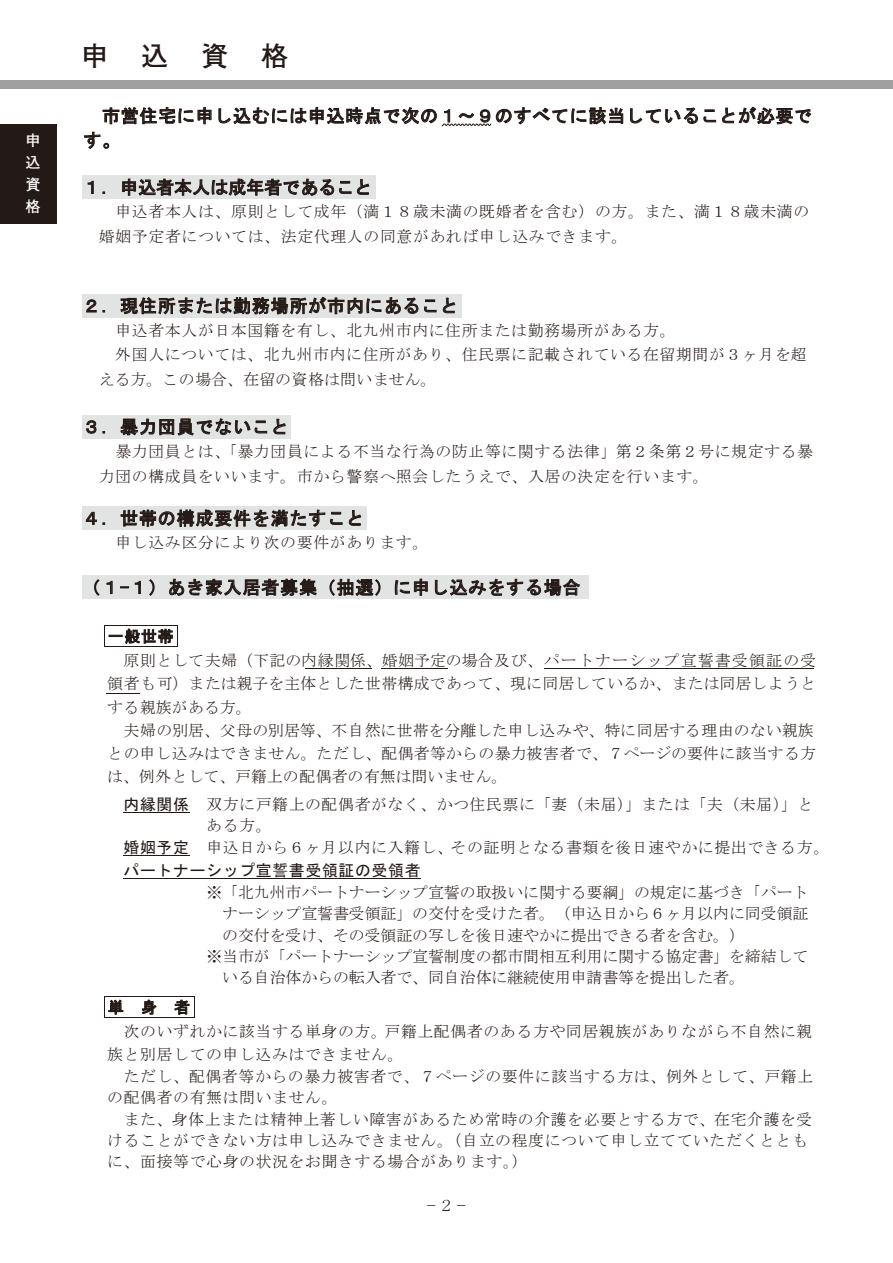
<style>
.page{position:relative;width:893px;height:1263px;background:#fff}
.page>*{position:absolute;margin:0;border:0;box-sizing:border-box;transform-origin:0 0}
.t1{font:700 27px "Futo Go B101 Pr 6";color:#231916}
.t2{font:18px/24.5px "MS Gothic";letter-spacing:.04em;color:#231916}
.t3{font:18px "MS Gothic";color:#231916}
.t4{font:15.9px/21.5px "MS Mincho";letter-spacing:.045em;color:#231916}
.t5{font:15.9px/21.3px "MS Mincho";color:#231916}
.t6{font:15.9px "MS Gothic";letter-spacing:.045em;color:#231916}
.t7{font:700 15px/22px "Futo Go B101 Pr 6";color:#fff;text-align:justify}
.t8{font:300 15px "Ryumin Pr 6";color:#231916}
.s1{font-family:"MS Gothic"}
</style>
<div class="page">
<div style="left:0;top:81px;width:893px;height:8px;background:#a0a0a1"></div>
<div style="left:82px;top:294px;width:379px;height:23px;background:#e2e3e3"></div>
<svg style="left:86px;top:299px;width:11px;height:14px"></svg>
<svg style="left:120px;top:297px;width:298px;height:21px"></svg>
<svg style="left:424px;top:299px;width:13px;height:13px"></svg>
<svg style="left:443px;top:298px;width:12px;height:20px"></svg>
<div style="left:82px;top:175px;width:294px;height:24px;background:#e2e3e3"></div>
<svg style="left:88px;top:181px;width:6px;height:13px"></svg>
<svg style="left:122px;top:178px;width:247px;height:18px"></svg>
<div style="left:82px;top:415px;width:209px;height:23px;background:#e2e3e3"></div>
<svg style="left:86px;top:420px;width:10px;height:14px"></svg>
<svg style="left:120px;top:418px;width:147px;height:18px"></svg>
<svg style="left:273px;top:419px;width:13px;height:20px"></svg>
<div style="left:82px;top:506px;width:285px;height:24px;background:#e2e3e3"></div>
<svg style="left:86px;top:512px;width:11px;height:13px"></svg>
<svg style="left:121px;top:509px;width:222px;height:18px"></svg>
<svg style="left:349px;top:510px;width:12px;height:16px"></svg>
<div style="left:82px;top:575px;width:507px;height:24px;background:#e2e3e3"></div>
<svg style="left:94px;top:579px;width:6px;height:17px"></svg>
<svg style="left:106px;top:581px;width:7px;height:13px"></svg>
<svg style="left:120px;top:586px;width:9px;height:2px"></svg>
<svg style="left:135px;top:581px;width:6px;height:13px"></svg>
<svg style="left:149px;top:579px;width:6px;height:17px"></svg>
<svg style="left:169px;top:578px;width:148px;height:19px"></svg>
<svg style="left:330px;top:579px;width:51px;height:17px"></svg>
<svg style="left:395px;top:579px;width:33px;height:17px"></svg>
<svg style="left:435px;top:579px;width:145px;height:17px"></svg>
<svg style="left:104px;top:625px;width:74px;height:22px"></svg>
<hr style="left:305px;top:668px;width:66px;height:1px;background:#231916">
<hr style="left:382px;top:668px;width:66px;height:1px;background:#231916">
<hr style="left:106px;top:693px;width:33px;height:1px;background:#231916">
<hr style="left:544px;top:668px;width:270px;height:1px;background:#231916">
<hr style="left:124px;top:812px;width:66px;height:1px;background:#231916">
<hr style="left:124px;top:855px;width:66px;height:1px;background:#231916">
<hr style="left:124px;top:878px;width:297px;height:1px;background:#231916">
<svg style="left:142px;top:999px;width:14px;height:16px"></svg>
<hr style="left:105px;top:996px;width:89px;height:1px;background:#231916">
<svg style="left:104px;top:996px;width:19px;height:22px"></svg>
<hr style="left:105px;top:1017px;width:89px;height:1px;background:#231916">
<svg style="left:174px;top:996px;width:21px;height:22px"></svg>
<div style="left:0;top:124px;width:57px;height:100px;background:#231916"></div>
<svg style="left:103px;top:107px;width:109px;height:17px"></svg>
<svg style="left:630px;top:107px;width:86px;height:17px"></svg>
<svg style="left:722px;top:107px;width:89px;height:18px"></svg>
<svg style="left:84px;top:132px;width:25px;height:17px"></svg>
<svg style="left:218px;top:107px;width:405px;height:19px"></svg>
<p class="t7" style="left:25px;top:129px;width:16px">申込資格</p>
<h1 class="t1" style="left:81px;top:34px;width:208px">申　込　資　格</h1>
<p class="t2" style="left:83px;top:104px;width:730px">　市営住宅に申し込むには申込時点で次の１〜９のすべてに該当していることが必要です。</p>
<p class="t3" style="left:82px;top:178px;width:291px">１．申込者本人は成年者であること</p>
<p class="t4" style="left:99px;top:199px;width:712px;line-height:24.5px;text-indent:17px">申込者本人は、原則として成年（満１８歳未満の既婚者を含む）の方。また、満１８歳未満の婚姻予定者については、法定代理人の同意があれば申し込みできます。</p>
<p class="t2" style="left:82px;top:293px;width:377px">２．現住所または勤務場所が市内にあること</p>
<p class="t4" style="left:115px;top:320px;width:562px">申込者本人が日本国籍を有し、北九州市内に住所または勤務場所がある方。</p>
<p class="t4" style="left:115px;top:344px;width:693px">外国人については、北九州市内に住所があり、住民票に記載されている在留期間が３ヶ月を超</p>
<p class="t5" style="left:99px;top:368px;width:339px">える方。この場合、在留の資格は問いません。</p>
<p class="t2" style="left:82px;top:415px;width:208px">３．暴力団員でないこと</p>
<p class="t4" style="left:99px;top:439px;width:716px;line-height:24.5px;text-indent:17px">暴力団員とは、「暴力団員による不当な行為の防止等に関する法律」第２条第２号に規定する暴力団の構成員をいいます。市から警察へ照会したうえで、入居の決定を行います。</p>
<p class="t2" style="left:82px;top:506px;width:283px">４．世帯の構成要件を満たすこと</p>
<p class="t4" style="left:115px;top:532px;width:314px">申し込み区分により次の要件があります。</p>
<p class="t2" style="left:82px;top:575px;width:500px">（１-１）あき家入居者募集（抽選）に申し込みをする場合</p>
<p class="t6" style="left:108px;top:628px;width:67px">一般世帯</p>
<p class="t4" style="left:107px;top:649px;width:711px;line-height:23px;text-align:right">原則として夫婦（下記の内縁関係、婚姻予定の場合及び、パートナーシップ宣誓書受領証の受領者も可）または親子を主体とした世帯構成であって、現に同居しているか、または同居しようと</p>
<p class="t5" style="left:107px;top:719px;width:710px;line-height:23px;text-indent:16px">夫婦の別居、父母の別居等、不自然に世帯を分離した申し込みや、特に同居する理由のない親族との申し込みはできません。ただし、配偶者等からの暴力被害者で、７ページの要件に該当する方は、例外として、戸籍上の配偶者の有無は問いません。</p>
<p class="t4" style="left:124px;top:793px;width:691px"><span class="s1">内縁関係</span> 双方に戸籍上の配偶者がなく、かつ住民票に「妻（未届）」または「夫（未届）」と</p>
<p class="t4" style="left:206px;top:815px;width:67px">ある方。</p>
<p class="t4" style="left:124px;top:836px;width:707px"><span class="s1">婚姻予定</span> 申込日から６ヶ月以内に入籍し、その証明となる書類を後日速やかに提出できる方。</p>
<p class="t6" style="left:124px;top:862px;width:298px">パートナーシップ宣誓書受領証の受領者</p>
<p class="t5" style="left:206px;top:882px;width:603px">※「北九州市パートナーシップ宣誓の取扱いに関する要綱」の規定に基づき「パート　ナーシップ宣誓書受領証」の交付を受けた者。（申込日から６ヶ月以内に同受領証　の交付を受け、その受領証の写しを後日速やかに提出できる者を含む。）<br>※当市が「パートナーシップ宣誓制度の都市間相互利用に関する協定書」を締結して　いる自治体からの転入者で、同自治体に継続使用申請書等を提出した者。</p>
<p class="t6" style="left:108px;top:999px;width:84px">単身者</p>
<p class="t4" style="left:107px;top:1020px;width:707px;line-height:23px;text-indent:17px">次のいずれかに該当する単身の方。戸籍上配偶者のある方や同居親族がありながら不自然に親族と別居しての申し込みはできません。</p>
<p class="t4" style="left:107px;top:1065px;width:707px;text-indent:17px">ただし、配偶者等からの暴力被害者で、７ページの要件に該当する方は、例外として、戸籍上の配偶者の有無は問いません。</p>
<p class="t4" style="left:107px;top:1108px;width:707px;text-indent:17px">また、身体上または精神上著しい障害があるため常時の介護を必要とする方で、在宅介護を受けることができない方は申し込みできません。（自立の程度について申し立てていただくとともに、面接等で心身の状況をお聞きする場合があります。）</p>
<p class="t5" style="left:107px;top:696px;width:146px">する親族がある方。</p>
<p class="t8" style="left:424px;top:1194px;width:46px">－２－</p>
</div>
